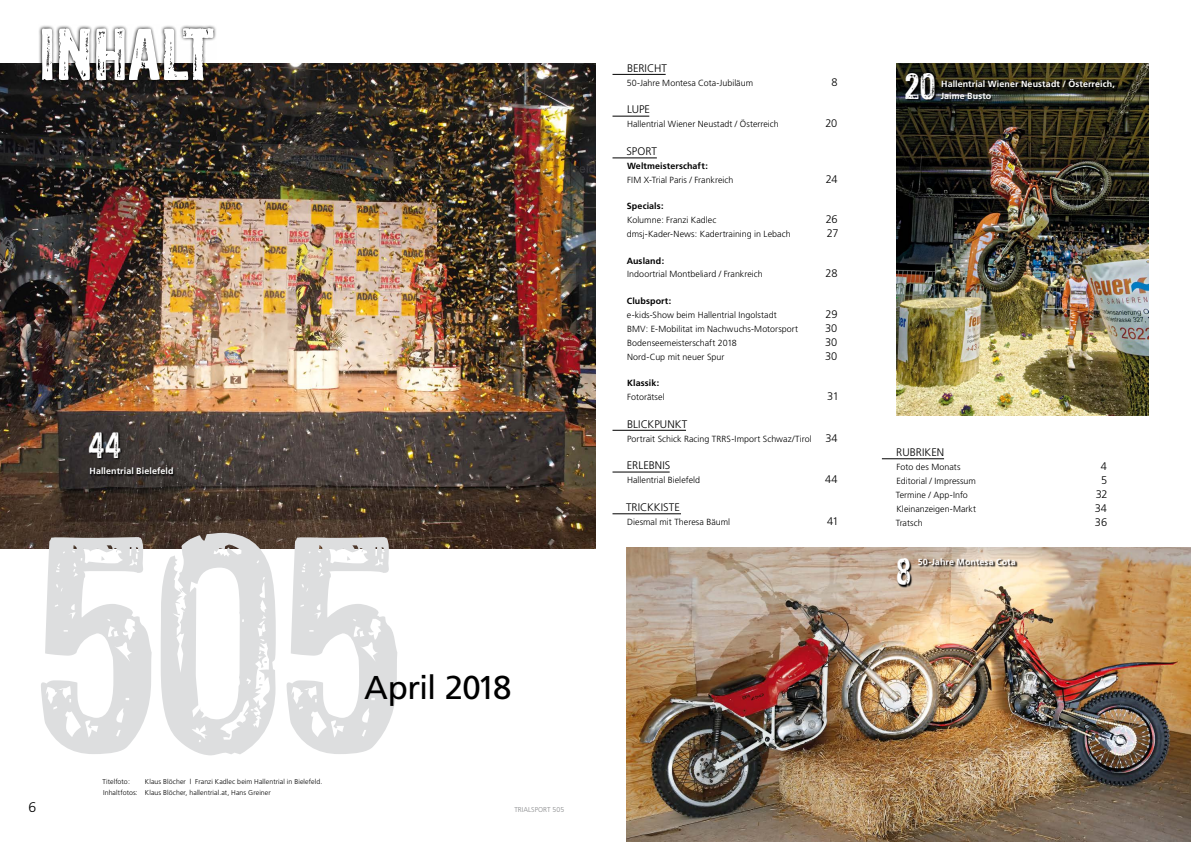
<style>
.page{position:relative;width:1191px;height:842px;background:#fff}
.page>*{position:absolute;margin:0;border:0;box-sizing:border-box;transform-origin:0 0}
.t1{font:250px "Sans Culottes";color:#dddedf}
.t2{font:60px "Sans Culottes";color:#fff}
.t3{font:33px "Frutiger";letter-spacing:-.03em;color:#000}
.t4{font:29.9px "Sans Culottes";color:#fff}
.t5{font:300 14px "Frutiger";color:#000}
.t6{font:300 11px "Frutiger";color:#000}
.t7{font:300 8.9px "Frutiger";letter-spacing:.005em;color:#000}
.t8{font:700 8.9px "Frutiger";letter-spacing:.01em;color:#fff}
.t9{font:700 8.9px "Frutiger";letter-spacing:.01em;color:#000}
.t10{font:300 7px/10.4px "Frutiger";letter-spacing:.01em;color:#000}
.t11{font:300 7px "Frutiger";color:#87888a}
.s1{font-size:11px}
</style>
<div class="page">
<hr style="left:612px;top:74px;width:53px;height:1px;background:#000">
<hr style="left:612px;top:116px;width:37px;height:1px;background:#000">
<hr style="left:612px;top:158px;width:45px;height:1px;background:#000">
<hr style="left:612px;top:430px;width:74px;height:1px;background:#000">
<hr style="left:612px;top:472px;width:57px;height:1px;background:#000">
<hr style="left:612px;top:514px;width:69px;height:1px;background:#000">
<img style="left:0;top:64px;width:595px;height:484px">
<svg style="left:38px;top:25px;width:179px;height:59px"></svg>
<svg style="left:89px;top:432px;width:34px;height:28px"></svg>
<svg style="left:91px;top:468px;width:85px;height:9px"></svg>
<img style="left:896px;top:63px;width:252px;height:352px">
<svg style="left:941px;top:79px;width:176px;height:23px;background:#2e2f22"></svg>
<svg style="left:905px;top:72px;width:32px;height:29px"></svg>
<hr style="left:882px;top:459px;width:62px;height:1px;background:#000">
<img style="left:626px;top:547px;width:565px;height:295px">
<svg style="left:918px;top:559px;width:100px;height:9px"></svg>
<svg style="left:897px;top:559px;width:16px;height:29px"></svg>
<h2 class="t2" style="left:38px;top:10px;width:178px">Inhalt</h2>
<h3 class="t4" style="left:89px;top:423px;width:34px">44</h3>
<p class="t8" style="left:90px;top:466px;width:86px">Hallentrial Bielefeld</p>
<h1 class="t1" style="left:28px;top:460px;width:379px">505</h1>
<h3 class="t3" style="left:364px;top:668px;width:148px">April 2018</h3>
<p class="t10" style="left:102px;top:776px;width:29px">Titelfoto:</p>
<p class="t10" style="left:103px;top:776px;width:221px;text-indent:42px">Klaus Blöcher | Franzi Kadlec beim Hallentrial in Bielefeld.<br>Inhaltfotos: Klaus Blöcher, hallentrial.at, Hans Greiner</p>
<h3 class="t5" style="left:28px;top:799px;width:9px">6</h3>
<p class="t11" style="left:514px;top:805px;width:51px">TRIALSPORT 505</p>
<p class="t6" style="left:627px;top:62px;width:41px">BERICHT</p>
<p class="t7" style="left:627px;top:78px;width:128px">50-Jahre Montesa Cota-Jubiläum</p>
<p class="t6" style="left:831px;top:76px;width:8px">8</p>
<p class="t6" style="left:627px;top:103px;width:25px">LUPE</p>
<p class="t7" style="left:627px;top:119px;width:153px">Hallentrial Wiener Neustadt / Österreich</p>
<p class="t6" style="left:825px;top:117px;width:13px">20</p>
<p class="t6" style="left:626px;top:145px;width:32px">SPORT</p>
<p class="t9" style="left:627px;top:161px;width:82px">Weltmeisterschaft:</p>
<p class="t7" style="left:627px;top:175px;width:108px">FIM X-Trial Paris / Frankreich</p>
<p class="t6" style="left:826px;top:173px;width:13px">24</p>
<p class="t9" style="left:627px;top:201px;width:38px">Specials:</p>
<p class="t7" style="left:627px;top:215px;width:91px">Kolumne: Franzi Kadlec</p>
<p class="t6" style="left:826px;top:213px;width:13px">26</p>
<p class="t7" style="left:627px;top:229px;width:165px">dmsj-Kader-News: Kadertraining in Lebach</p>
<p class="t6" style="left:826px;top:227px;width:13px">27</p>
<p class="t9" style="left:626px;top:255px;width:39px">Ausland:</p>
<p class="t7" style="left:627px;top:269px;width:137px">Indoortrial Montbeliard / Frankreich</p>
<p class="t6" style="left:825px;top:267px;width:13px">28</p>
<p class="t9" style="left:627px;top:295px;width:46px">Clubsport:</p>
<p class="t7" style="left:627px;top:310px;width:151px">e-kids-Show beim Hallentrial Ingolstadt</p>
<p class="t6" style="left:825px;top:308px;width:14px">29</p>
<p class="t7" style="left:627px;top:324px;width:172px">BMV: E-Mobilitat im Nachwuchs-Motorsport</p>
<p class="t6" style="left:825px;top:322px;width:14px">30</p>
<p class="t7" style="left:627px;top:337px;width:111px">Bodenseemeisterschaft 2018</p>
<p class="t6" style="left:825px;top:336px;width:14px">30</p>
<p class="t7" style="left:627px;top:351px;width:99px">Nord-Cup mit neuer Spur</p>
<p class="t6" style="left:825px;top:349px;width:14px">30</p>
<p class="t9" style="left:627px;top:377px;width:34px">Klassik:</p>
<p class="t7" style="left:627px;top:392px;width:39px">Fotorätsel</p>
<p class="t6" style="left:827px;top:390px;width:13px">31</p>
<p class="t6" style="left:627px;top:418px;width:62px">BLICKPUNKT</p>
<p class="t7" style="left:627px;top:433px;width:212px">Portrait Schick Racing TRRS-Import Schwaz/Tirol <span class="s1">34</span></p>
<p class="t6" style="left:627px;top:459px;width:7px">erlebnis</p>
<p class="t7" style="left:627px;top:475px;width:75px">Hallentrial Bielefeld</p>
<p class="t6" style="left:825px;top:473px;width:14px">44</p>
<p class="t6" style="left:626px;top:501px;width:7px">trickkiste</p>
<p class="t7" style="left:627px;top:517px;width:105px">Diesmal mit Theresa Bäuml</p>
<p class="t6" style="left:827px;top:515px;width:13px">41</p>
<h3 class="t4" style="left:904px;top:64px;width:33px">20</h3>
<p class="t8" style="left:941px;top:78px;width:175px">Hallentrial Wiener Neustadt / Österreich,</p>
<p class="t8" style="left:940px;top:91px;width:52px">Jaime Busto</p>
<p class="t6" style="left:896px;top:446px;width:13px">Rubriken</p>
<p class="t7" style="left:896px;top:462px;width:65px">Foto des Monats</p>
<p class="t6" style="left:1101px;top:460px;width:8px">4</p>
<p class="t7" style="left:896px;top:476px;width:81px">Editorial / Impressum</p>
<p class="t6" style="left:1101px;top:474px;width:8px">5</p>
<p class="t7" style="left:895px;top:490px;width:74px">Termine / App-Info</p>
<p class="t6" style="left:1095px;top:488px;width:13px">32</p>
<p class="t7" style="left:896px;top:504px;width:81px">Kleinanzeigen-Markt</p>
<p class="t6" style="left:1094px;top:502px;width:14px">34</p>
<p class="t7" style="left:895px;top:518px;width:28px">Tratsch</p>
<p class="t6" style="left:1095px;top:516px;width:14px">36</p>
<p class="t8" style="left:918px;top:557px;width:99px">50-Jahre Montesa Cota</p>
<h3 class="t4" style="left:896px;top:549px;width:17px">8</h3>
</div>
